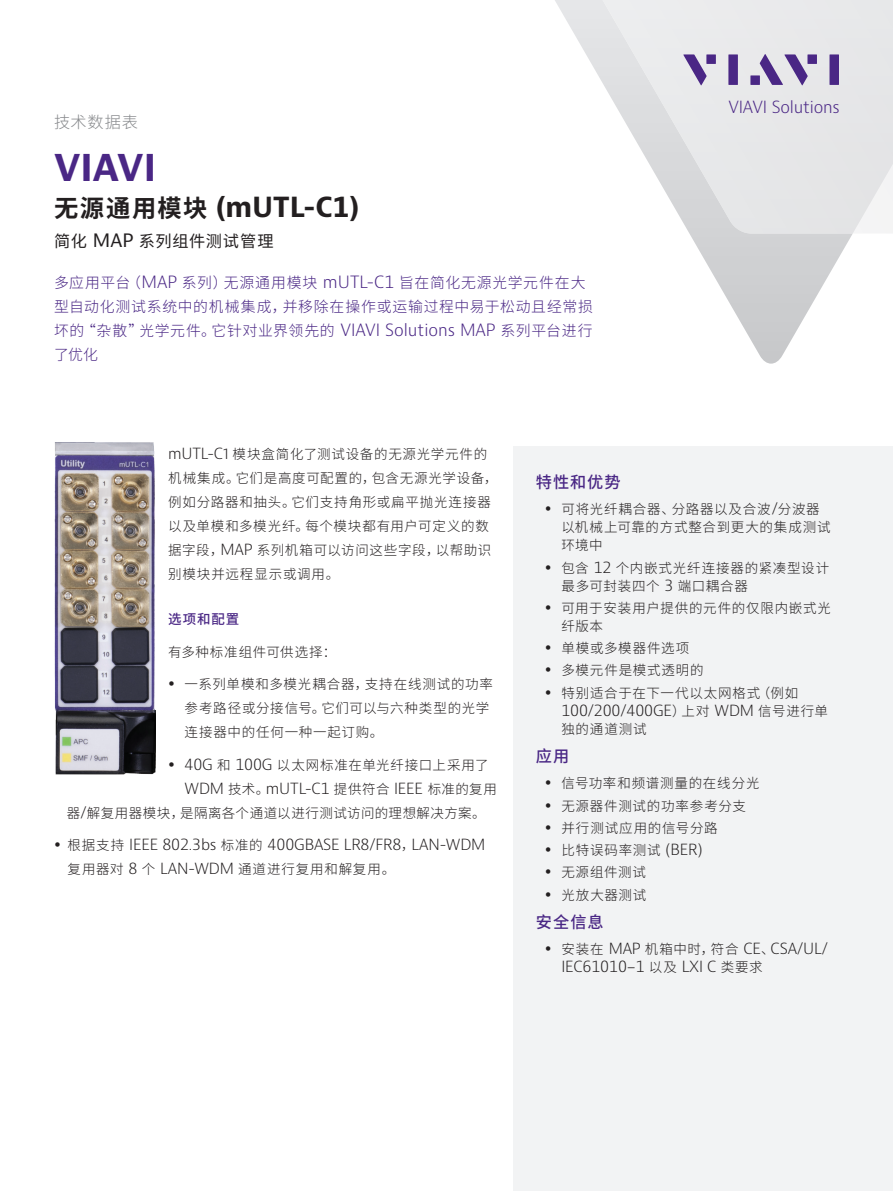
<style>
.page{position:relative;width:893px;height:1191px;background:#fff}
.page>*{position:absolute;margin:0;border:0;box-sizing:border-box;transform-origin:0 0}
.H1_Brand_Sub-Brand_2{font:700 36px "Bernino Sans";color:#4a2785}
.H2_Product_18_24{font:700 27px "Bernino Sans";color:#231f20}
.t1{font:300 16.35px "Bernino Sans";letter-spacing:-.01em;color:#4a2785}
.H3_Product_Descripto{font:16.2px "Noto Sans CJ Ksc";letter-spacing:.045em;color:#231f20}
.Key_Features_Benefit{font:500 16.2px "Noto Sans CJ Ksc";letter-spacing:.06em;color:#4a2785}
.P_DocType{font:300 16.2px "Noto Sans CJ Ksc";letter-spacing:.05em;color:#87898c}
.t2{font:300 15px/18px "Bernino Sans";letter-spacing:-.01em;color:#231f20}
.Cover_subhead_12_pt{font:300 14.85px/24px "Noto Sans CJ Ksc";letter-spacing:.05em;color:#4a2785}
.P_10_16{font:300 13.5px/24px "Noto Sans CJ Ksc";letter-spacing:.055em;color:#231f20}
.P_10_16-2{font:300 13.5px "Noto Sans CJ Ksc";letter-spacing:.03em;color:#231f20}
.H2_Heading_Purple_12{font:500 13.5px "Noto Sans CJ Ksc";letter-spacing:.07em;color:#4a2785}
.s1{font-family:"Noto Sans CJ Ksc";font-size:24.3px}
.s2{font-family:"Bernino Sans";font-size:18px}
.s3{font-family:"Bernino Sans";font-size:16.5px}
.s4{font-family:"Bernino Sans";font-size:15px}
.s5{font-family:"Noto Sans CJ Ksc";font-size:13.5px}
</style>
<div class="page">
<svg style="left:690px;top:234px;width:162px;height:130px"></svg>
<svg style="left:555px;top:0;width:338px;height:234px"></svg>
<svg style="left:683px;top:54px;width:24px;height:31px"></svg>
<div style="left:706px;top:54px;width:10px;height:10px;background:#4a2785"></div>
<div style="left:728px;top:54px;width:10px;height:31px;background:#4a2785"></div>
<div style="left:807px;top:54px;width:10px;height:10px;background:#4a2785"></div>
<div style="left:829px;top:54px;width:10px;height:31px;background:#4a2785"></div>
<svg style="left:760px;top:54px;width:48px;height:31px"></svg>
<div style="left:750px;top:75px;width:10px;height:10px;background:#4a2785"></div>
<div style="left:513px;top:446px;width:380px;height:745px;background:#f2f3f4"></div>
<img style="left:54px;top:442px;width:101px;height:333px">
<p class="P_DocType" style="left:54px;top:112px;width:86px">技术数据表</p>
<p class="H1_Brand_Sub-Brand_2" style="left:54px;top:144px;width:104px">VIAVI</p>
<p class="H2_Product_18_24" style="left:54px;top:189px;width:307px"><span class="s1">无源通用模块</span> (mUTL-C1)</p>
<p class="H3_Product_Descripto" style="left:54px;top:231px;width:221px">简化 <span class="s2">MAP</span> 系列组件测试管理</p>
<p class="Cover_subhead_12_pt" style="left:54px;top:270px;width:540px">多应用平台（<span class="s3">MAP</span> 系列）无源通用模块 <span class="s3">mUTL-C1</span> 旨在简化无源光学元件在大型自动化测试系统中的机械集成，并移除在操作或运输过程中易于松动且经常损坏的“杂散”光学元件。它针对业界领先的 <span class="s3">VIAVI Solutions MAP</span> 系列平台进行了优化</p>
<p class="t1" style="left:728px;top:96px;width:113px">VIAVI Solutions</p>
<p class="P_10_16" style="left:168px;top:442px;width:331px"><span class="s4">mUTL-C1</span> 模块盒简化了测试设备的无源光学元件的机械集成。它们是高度可配置的，包含无源光学设备，例如分路器和抽头。它们支持角形或扁平抛光连接器以及单模和多模光纤。每个模块都有用户可定义的数据字段，<span class="s4">MAP</span> 系列机箱可以访问这些字段，以帮助识别模块并远程显示或调用。</p>
<p class="H2_Heading_Purple_12" style="left:168px;top:611px;width:73px">选项和配置</p>
<p class="P_10_16" style="left:168px;top:640px;width:170px">有多种标准组件可供选择：</p>
<p class="P_10_16" style="left:184px;top:672px;width:310px">一系列单模和多模光耦合器，支持在线测试的功率参考路径或分接信号。它们可以与六种类型的光学连接器中的任何一种一起订购。</p>
<p class="P_10_16" style="left:184px;top:753px;width:306px"><span class="s4">40G</span> 和 <span class="s4">100G</span> 以太网标准在单光纤接口上采用了</p>
<p class="t2" style="left:184px;top:779px;width:314px">WDM <span class="s5">技术。</span>mUTL-C1 <span class="s5">提供符合</span> IEEE <span class="s5">标准的复用</span></p>
<p class="P_10_16-2" style="left:67px;top:805px;width:420px">器<span class="s4">/</span>解复用器模块，是隔离各个通道以进行测试访问的理想解决方案。</p>
<p class="t2" style="left:68px;top:836px;width:419px"><span class="s5">根据支持</span> IEEE 802.3bs <span class="s5">标准的</span> 400GBASE LR8/FR8<span class="s5">，</span>LAN-WDM</p>
<p class="P_10_16" style="left:68px;top:857px;width:329px">复用器对 <span class="s4">8</span> 个 <span class="s4">LAN-WDM</span> 通道进行复用和解复用。</p>
<p class="Key_Features_Benefit" style="left:536px;top:472px;width:86px">特性和优势</p>
<p class="P_10_16" style="left:561px;top:500px;width:271px;line-height:18px">可将光纤耦合器、分路器以及合波<span class="s4">/</span>分波器以机械上可靠的方式整合到更大的集成测试环境中</p>
<p class="P_10_16" style="left:561px;top:559px;width:269px;line-height:18px">包含 <span class="s4">12</span> 个内嵌式光纤连接器的紧凑型设计最多可封装四个 <span class="s4">3</span> 端口耦合器</p>
<p class="P_10_16" style="left:561px;top:599px;width:271px;line-height:18px">可用于安装用户提供的元件的仅限内嵌式光纤版本</p>
<p class="P_10_16" style="left:561px;top:636px;width:129px">单模或多模器件选项</p>
<p class="P_10_16" style="left:561px;top:658px;width:144px">多模元件是模式透明的</p>
<p class="P_10_16" style="left:561px;top:681px;width:238px">特别适合于在下一代以太网格式（例如</p>
<p class="t2" style="left:561px;top:701px;width:268px">100/200/400GE<span class="s5">）上对</span> WDM <span class="s5">信号进行单</span></p>
<p class="P_10_16" style="left:561px;top:717px;width:87px">独的通道测试</p>
<p class="Key_Features_Benefit" style="left:536px;top:746px;width:35px">应用</p>
<p class="P_10_16" style="left:561px;top:771px;width:200px">信号功率和频谱测量的在线分光</p>
<p class="P_10_16" style="left:561px;top:794px;width:186px">无源器件测试的功率参考分支</p>
<p class="P_10_16" style="left:561px;top:816px;width:158px">并行测试应用的信号分路</p>
<p class="P_10_16" style="left:561px;top:838px;width:143px">比特误码率测试 <span class="s4">(BER)</span></p>
<p class="P_10_16" style="left:561px;top:860px;width:86px">无源组件测试</p>
<p class="P_10_16" style="left:561px;top:883px;width:86px">光放大器测试</p>
<p class="Key_Features_Benefit" style="left:536px;top:913px;width:69px">安全信息</p>
<p class="t2" style="left:561px;top:940px;width:268px"><span class="s5">安装在</span> MAP <span class="s5">机箱中时，符合</span> CE<span class="s5">、</span>CSA/UL/<br>IEC61010-1 <span class="s5">以及</span> LXI C <span class="s5">类要求</span></p>
</div>
